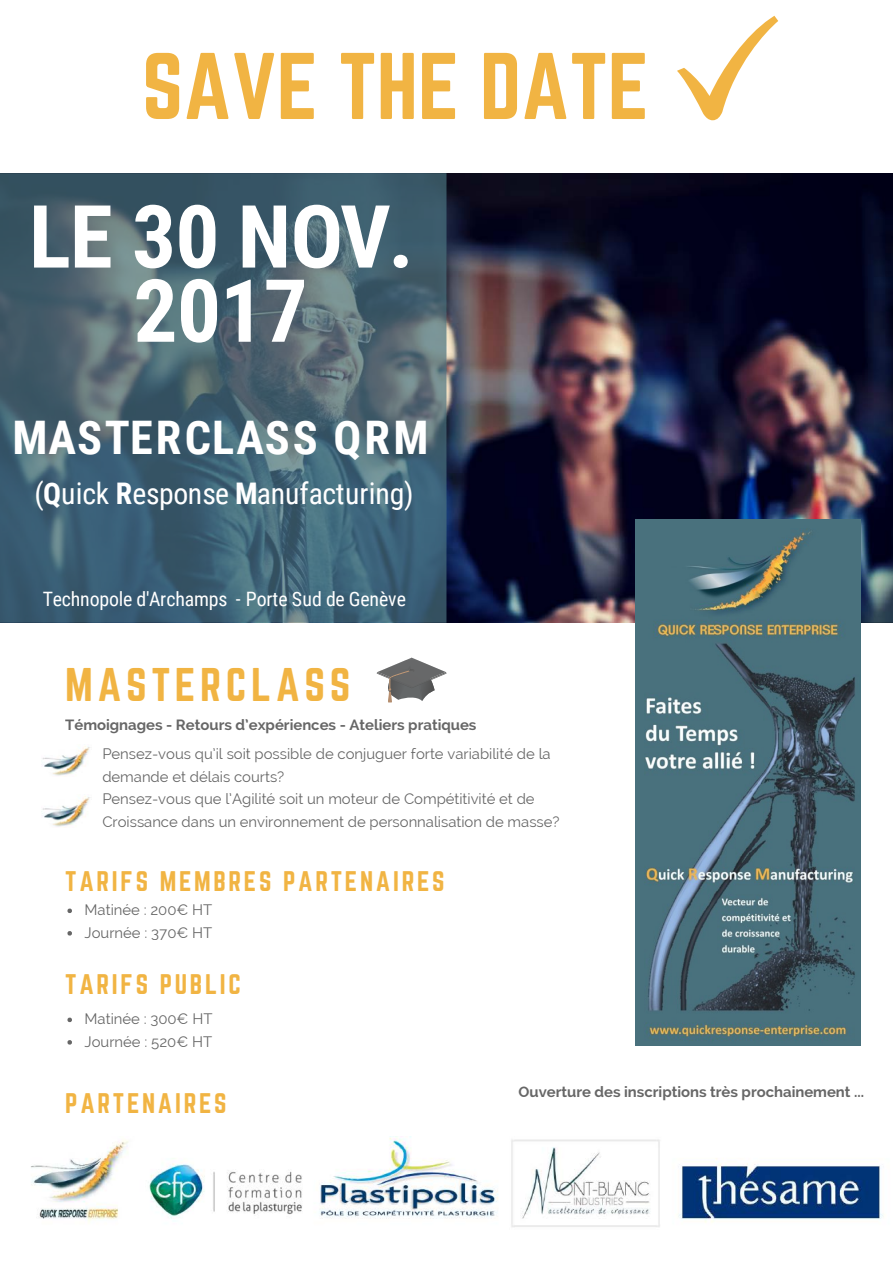
<style>
.page{position:relative;width:893px;height:1263px;background:#fff}
.page>*{position:absolute;margin:0;border:0;box-sizing:border-box;transform-origin:0 0}
.t1{font:700 87.15px/74.2px "Roboto Condensed";letter-spacing:-.01em;color:#fff;text-align:center}
.t2{font:82.65px "Norwester";color:#f1b443}
.t3{font:700 46.35px "Roboto Condensed";letter-spacing:.055em;color:#fff}
.t4{font:41.25px "Norwester";letter-spacing:.11em;color:#f1b443}
.t5{font:29.7px "Roboto Condensed";letter-spacing:-.005em;color:#fff}
.t6{font:24.75px "Norwester";letter-spacing:.11em;color:#f1b443}
.t7{font:19.8px "Roboto Condensed";letter-spacing:-.01em;color:#fff}
.t8{font:14.85px/22.5px "Raleway";color:#000}
.t9{font:700 14.85px "Raleway";color:#000}
.s1{font-weight:700}
</style>
<div class="page">
<svg style="left:67px;top:908px;width:5px;height:5px"></svg>
<svg style="left:67px;top:931px;width:5px;height:4px"></svg>
<svg style="left:67px;top:1018px;width:5px;height:4px"></svg>
<svg style="left:67px;top:1040px;width:5px;height:4px"></svg>
<img style="left:31px;top:1136px;width:852px;height:91px">
<img style="left:446px;top:173px;width:446px;height:450px">
<img style="left:635px;top:519px;width:225px;height:526px">
<svg style="left:0;top:173px;width:446px;height:450px;background:#466372"></svg>
<svg style="left:377px;top:658px;width:69px;height:45px"></svg>
<img style="left:42px;top:746px;width:48px;height:30px">
<img style="left:42px;top:796px;width:48px;height:31px">
<svg style="left:677px;top:16px;width:101px;height:104px"></svg>
<h2 class="t2" style="left:142px;top:47px;width:508px">SAVE THE DATE</h2>
<h1 class="t1" style="left:29px;top:196px;width:386px">LE 30 NOV.<br>2017</h1>
<h3 class="t3" style="left:12px;top:405px;width:417px">MASTERCLASS QRM</h3>
<h3 class="t5" style="left:34px;top:472px;width:381px">(<span class="s1">Q</span>uick <span class="s1">R</span>esponse <span class="s1">M</span>anufacturing)</h3>
<h3 class="t7" style="left:43px;top:585px;width:364px">Technopole d'Archamps - Porte Sud de Genève</h3>
<h3 class="t4" style="left:65px;top:665px;width:287px">MASTERCLASS</h3>
<p class="t9" style="left:65px;top:716px;width:413px">Témoignages - Retours d’expériences - Ateliers pratiques</p>
<p class="t8" style="left:102px;top:742px;width:459px">Pensez-vous qu’il soit possible de conjuguer forte variabilité de la demande et délais courts?<br>Pensez-vous que l’Agilité soit un moteur de Compétitivité et de Croissance dans un environnement de personnalisation de masse?</p>
<h3 class="t6" style="left:65px;top:870px;width:381px">TARIFS MEMBRES PARTENAIRES</h3>
<p class="t8" style="left:85px;top:899px;width:129px">Matinée : 200€ HT<br>Journée : 370€ HT</p>
<h3 class="t6" style="left:65px;top:972px;width:177px">TARIFS PUBLIC</h3>
<p class="t8" style="left:85px;top:1008px;width:129px">Matinée : 300€ HT<br>Journée : 520€ HT</p>
<h3 class="t6" style="left:65px;top:1091px;width:163px">PARTENAIRES</h3>
<p class="t9" style="left:518px;top:1084px;width:347px">Ouverture des inscriptions très prochainement ...</p>
</div>
